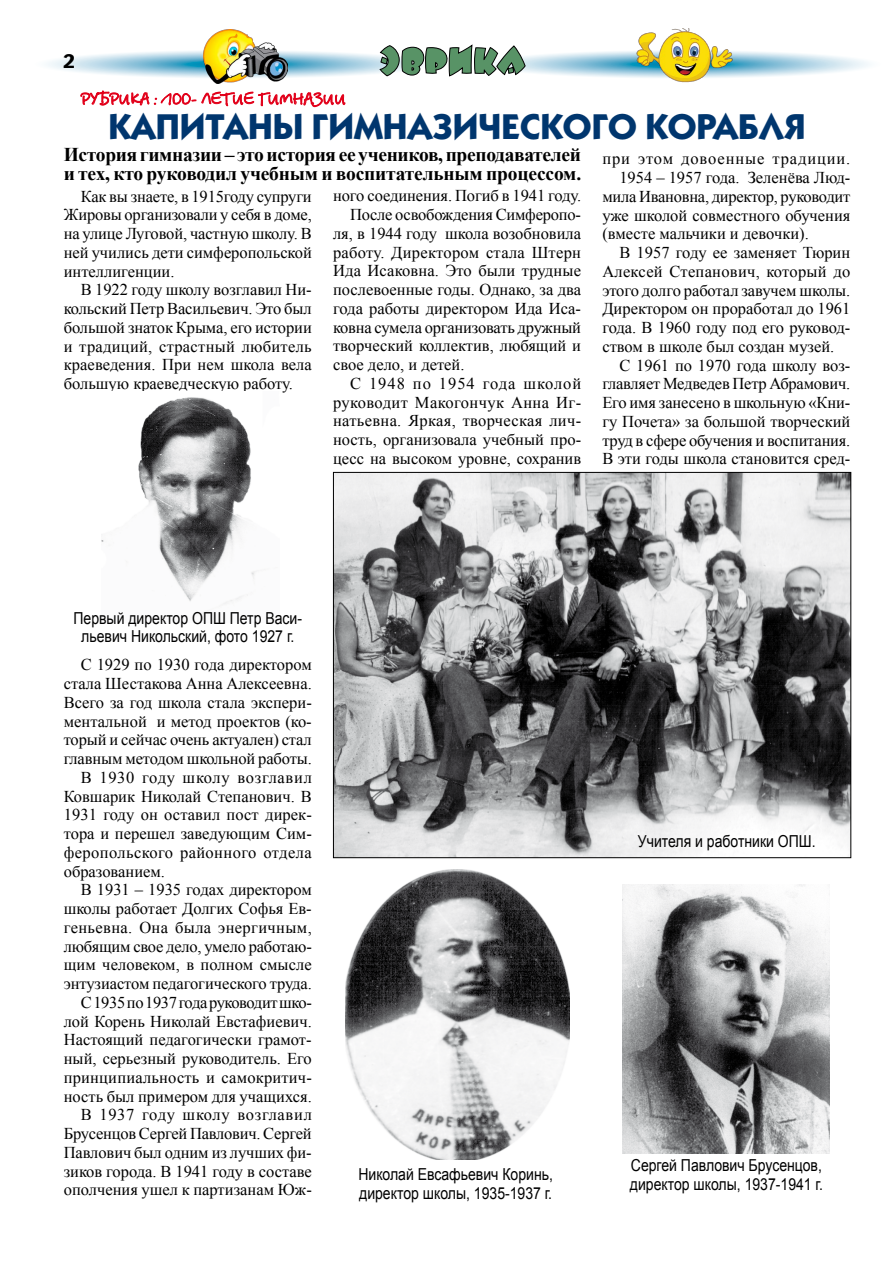
<style>
.page{position:relative;width:893px;height:1263px;background:#fff}
.page>*{position:absolute;margin:0;border:0;box-sizing:border-box;transform-origin:0 0}
.t1{font:700 36px "Kabel C";color:#00366e}
.t2{font:700 19.5px/19.5px "Times New Roman";letter-spacing:-.015em;color:#000}
.t3{font:700 19.5px "Text Book C";color:#000;scale:1.2 1}
.t4{font:16.5px/18.8px "Times New Roman";color:#000;text-align:justify}
.t5{font:16.5px/18.8px "Arial";color:#000;scale:.85 1}
.t6{font:16.5px "Times New Roman";letter-spacing:.025em;color:#000}
.t7{font:16.5px "Times New Roman";letter-spacing:.02em;color:#000}
.t8{font:16.5px "Times New Roman";letter-spacing:.045em;color:#000}
.t9{font:16.5px "Times New Roman";letter-spacing:.055em;color:#000}
.t10{font:16.5px "Times New Roman";letter-spacing:-.02em;color:#000}
.t11{font:16.5px "Betina Script C";color:#e2001a}
</style>
<div class="page">
<svg style="left:526px;top:51px;width:342px;height:27px"></svg>
<svg style="left:48px;top:49px;width:331px;height:26px"></svg>
<svg style="left:379px;top:44px;width:147px;height:33px"></svg>
<img style="left:204px;top:29px;width:83px;height:39px">
<img style="left:636px;top:28px;width:96px;height:55px">
<svg style="left:79px;top:68px;width:267px;height:40px"></svg>
<img style="left:102px;top:397px;width:155px;height:216px">
<img style="left:335px;top:474px;width:514px;height:382px">
<img style="left:345px;top:869px;width:224px;height:290px">
<img style="left:622px;top:884px;width:207px;height:269px">
<p class="t3" style="left:63px;top:50px;width:12px">2</p>
<p class="t11" style="left:81px;top:89px;width:267px">РУБРИКА : 100- ЛЕТИЕ ГИМНАЗИИ</p>
<h1 class="t1" style="left:108px;top:104px;width:699px">КАПИТАНЫ ГИМНАЗИЧЕСКОГО КОРАБЛЯ</h1>
<p class="t2" style="left:64px;top:144px;width:519px">История гимназии – это история ее учеников, преподавателей и тех, кто руководил учебным и воспитательным процессом.</p>
<p class="t4" style="left:64px;top:187px;width:250px;text-indent:17px">Как вы знаете, в 1915году супруги Жировы организовали у себя в доме, на улице Луговой, частную школу. В ней учились дети симферопольской интеллигенции.</p>
<p class="t4" style="left:64px;top:280px;width:250px;text-indent:17px">В 1922 году школу возглавил Ни&shy;кольский Петр Васильевич. Это был большой знаток Крыма, его истории и традиций, страстный любитель краеведения. При нем школа вела большую краеведческую работу.</p>
<p class="t9" style="left:602px;top:148px;width:249px">при этом довоенные традиции.</p>
<p class="t4" style="left:619px;top:168px;width:233px">1954 – 1957 года. Зеленёва Люд-</p>
<p class="t4" style="left:602px;top:187px;width:249px">мила Ивановна, директор, руководит</p>
<p class="t4" style="left:602px;top:205px;width:250px">уже школой совместного обучения</p>
<p class="t4" style="left:602px;top:224px;width:208px">(вместе мальчики и девочки).</p>
<p class="t4" style="left:619px;top:243px;width:232px">В 1957 году ее заменяет Тюрин</p>
<p class="t4" style="left:602px;top:262px;width:249px">Алексей Степанович, который до</p>
<p class="t4" style="left:602px;top:280px;width:250px">этого долго работал завучем школы.</p>
<p class="t4" style="left:602px;top:299px;width:250px">Директором он проработал до 1961</p>
<p class="t4" style="left:602px;top:318px;width:250px">года. В 1960 году под его руковод-</p>
<p class="t4" style="left:602px;top:337px;width:234px">ством в школе был создан музей.</p>
<p class="t4" style="left:619px;top:355px;width:233px">С 1961 по 1970 года школу воз-</p>
<p class="t4" style="left:602px;top:374px;width:249px">главляет Медведев Петр Абрамович.</p>
<p class="t4" style="left:602px;top:393px;width:249px">Его имя занесено в школьную «Кни-</p>
<p class="t4" style="left:602px;top:412px;width:250px">гу Почета» за большой творческий</p>
<p class="t4" style="left:602px;top:430px;width:250px">труд в сфере обучения и воспитания.</p>
<p class="t4" style="left:602px;top:449px;width:250px">В эти годы школа становится сред-</p>
<p class="t4" style="left:333px;top:186px;width:250px">ного соединения. Погиб в 1941 году.</p>
<p class="t4" style="left:350px;top:205px;width:232px">После освобождения Симферопо-</p>
<p class="t4" style="left:333px;top:224px;width:250px">ля, в 1944 году школа возобновила</p>
<p class="t7" style="left:333px;top:241px;width:250px">работу. Директором стала Штерн</p>
<p class="t4" style="left:333px;top:261px;width:249px">Ида Исаковна. Это были трудные</p>
<p class="t4" style="left:333px;top:280px;width:250px">послевоенные годы. Однако, за два</p>
<p class="t4" style="left:333px;top:299px;width:250px">года работы директором Ида Иса-</p>
<p class="t4" style="left:333px;top:317px;width:250px">ковна сумела организовать дружный</p>
<p class="t4" style="left:333px;top:336px;width:250px">творческий коллектив, любящий и</p>
<p class="t4" style="left:333px;top:355px;width:133px">свое дело, и детей.</p>
<p class="t9" style="left:350px;top:372px;width:233px">С 1948 по 1954 года школой</p>
<p class="t6" style="left:333px;top:391px;width:250px">руководит Макогончук Анна Иг-</p>
<p class="t7" style="left:333px;top:410px;width:250px">натьевна. Яркая, творческая лич-</p>
<p class="t4" style="left:333px;top:430px;width:250px">ность, организовала учебный про-</p>
<p class="t4" style="left:333px;top:449px;width:250px">цесс на высоком уровне, сохранив</p>
<p class="t5" style="left:73px;top:609px;width:270px;text-align:center">Первый директор ОПШ Петр Васи&shy;льевич Никольский, фото 1927 г.</p>
<p class="t4" style="left:81px;top:655px;width:233px">С 1929 по 1930 года директором</p>
<p class="t4" style="left:64px;top:674px;width:250px">стала Шестакова Анна Алексеевна.</p>
<p class="t4" style="left:64px;top:693px;width:250px">Всего за год школа стала экспери-</p>
<p class="t4" style="left:64px;top:711px;width:250px">ментальной и метод проектов (ко-</p>
<p class="t4" style="left:64px;top:730px;width:250px">торый и сейчас очень актуален) стал</p>
<p class="t4" style="left:64px;top:749px;width:250px">главным методом школьной работы.</p>
<p class="t8" style="left:81px;top:766px;width:233px">В 1930 году школу возглавил</p>
<p class="t4" style="left:64px;top:786px;width:250px">Ковшарик Николай Степанович. В</p>
<p class="t4" style="left:64px;top:805px;width:250px">1931 году он оставил пост дирек-</p>
<p class="t4" style="left:64px;top:824px;width:250px">тора и перешел заведующим Сим-</p>
<p class="t6" style="left:64px;top:841px;width:249px">феропольского районного отдела</p>
<p class="t4" style="left:64px;top:861px;width:103px">образованием.</p>
<p class="t4" style="left:81px;top:880px;width:233px">В 1931 – 1935 годах директором</p>
<p class="t4" style="left:64px;top:899px;width:250px">школы работает Долгих Софья Ев-</p>
<p class="t6" style="left:64px;top:916px;width:250px">геньевна. Она была энергичным,</p>
<p class="t4" style="left:64px;top:936px;width:250px">любящим свое дело, умело работаю-</p>
<p class="t4" style="left:64px;top:955px;width:250px">щим человеком, в полном смысле</p>
<p class="t4" style="left:64px;top:974px;width:250px">энтузиастом педагогического труда.</p>
<p class="t10" style="left:81px;top:991px;width:233px">С 1935 по 1937 года руководит шко-</p>
<p class="t4" style="left:64px;top:1011px;width:250px">лой Корень Николай Евстафиевич.</p>
<p class="t4" style="left:64px;top:1030px;width:249px">Настоящий педагогически грамот-</p>
<p class="t4" style="left:64px;top:1049px;width:250px">ный, серьезный руководитель. Его</p>
<p class="t4" style="left:64px;top:1068px;width:250px">принципиальность и самокритич-</p>
<p class="t4" style="left:64px;top:1086px;width:250px">ность был примером для учащихся.</p>
<p class="t8" style="left:81px;top:1104px;width:233px">В 1937 году школу возглавил</p>
<p class="t4" style="left:64px;top:1124px;width:249px">Брусенцов Сергей Павлович. Сергей</p>
<p class="t4" style="left:64px;top:1143px;width:250px">Павлович был одним из лучших фи-</p>
<p class="t4" style="left:64px;top:1161px;width:250px">зиков города. В 1941 году в составе</p>
<p class="t4" style="left:64px;top:1180px;width:250px">ополчения ушел к партизанам Юж-</p>
<p class="t5" style="left:358px;top:1165px;width:230px">Николай Евсафьевич Коринь, директор школы, 1935-1937 г.</p>
<p class="t5" style="left:638px;top:831px;width:211px">Учителя и работники ОПШ.</p>
<p class="t5" style="left:630px;top:1156px;width:229px">Сергей Павлович Брусенцов, директор школы, 1937-1941 г.</p>
</div>
